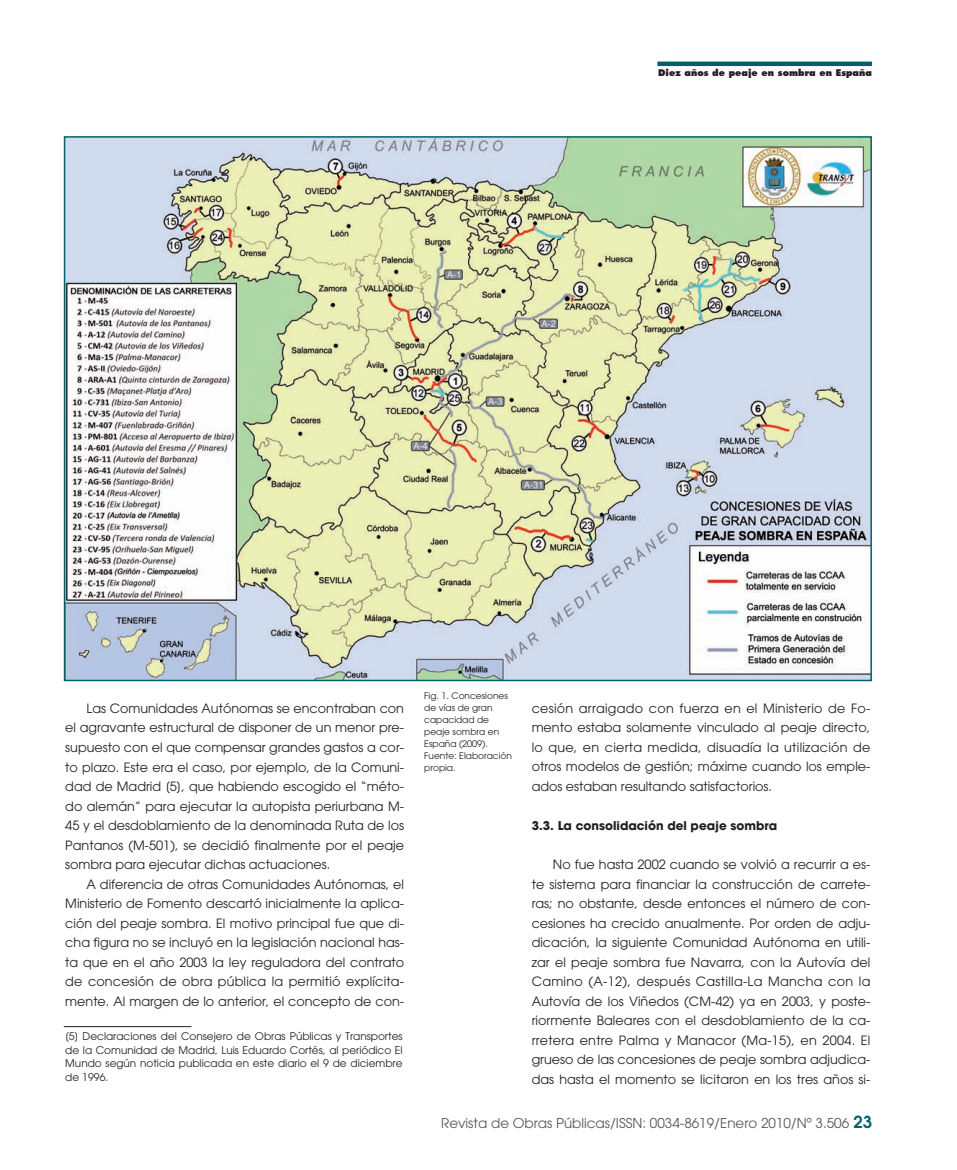
<style>
.page{position:relative;width:957px;height:1170px;background:#fff}
.page>*{position:absolute;margin:0;border:0;box-sizing:border-box;transform-origin:0 0}
.t1{font:13.5px "Avant Garde";color:#57585a}
.t2{font:12.75px/19.5px "Avant Garde";color:#231f20;text-align:justify}
.t3{font:700 12px "Avant Garde";color:#231f20}
.t4{font:10.5px/13.5px "Avant Garde";color:#231f20;text-align:justify}
.t5{font:9px/12px "Avant Garde";color:#231f20}
.t6{font:800 9px "Futura";color:#231f20}
.s1{font-weight:600;font-size:16.5px;color:#006169}
</style>
<div class="page">
<hr style="left:657px;top:62px;width:215px;height:4px;background:#006169">
<hr style="left:64px;top:1026px;width:127px;height:1px;background:#231f20">
<img style="left:67px;top:139px;width:802px;height:539px">
<p class="t6" style="left:658px;top:69px;width:215px">Diez años de peaje en sombra en España</p>
<p class="t2" style="left:65px;top:699px;width:340px;text-indent:21px">Las Comunidades Autónomas se encontraban con el agravante estructural de disponer de un menor pre&shy;supuesto con el que compensar grandes gastos a cor&shy;to plazo. Este era el caso, por ejemplo, de la Comuni&shy;dad de Madrid [5], que habiendo escogido el “méto&shy;do alemán” para ejecutar la autopista periurbana M-45 y el desdoblamiento de la denominada Ruta de los Pantanos (M-501), se decidió finalmente por el peaje sombra para ejecutar dichas actuaciones.</p>
<p class="t2" style="left:65px;top:875px;width:340px;text-indent:21px">A diferencia de otras Comunidades Autónomas, el Ministerio de Fomento descartó inicialmente la aplica&shy;ción del peaje sombra. El motivo principal fue que di&shy;cha figura no se incluyó en la legislación nacional has&shy;ta que en el año 2003 la ley reguladora del contrato de concesión de obra pública la permitió explícita&shy;mente. Al margen de lo anterior, el concepto de con-</p>
<p class="t4" style="left:65px;top:1030px;width:339px">[5] Declaraciones del Consejero de Obras Públicas y Transportes de la Comunidad de Madrid, Luis Eduardo Cortés, al periódico El Mundo según noticia publicada en este diario el 9 de diciembre de 1996.</p>
<p class="t5" style="left:424px;top:690px;width:89px">Fig. 1. Concesiones de vías de gran capacidad de peaje sombra en<br>España (2009).<br>Fuente: Elaboración propia.</p>
<p class="t2" style="left:532px;top:699px;width:340px">cesión arraigado con fuerza en el Ministerio de Fo&shy;mento estaba solamente vinculado al peaje directo, lo que, en cierta medida, disuadía la utilización de otros modelos de gestión; máxime cuando los emple&shy;ados estaban resultando satisfactorios.</p>
<p class="t3" style="left:531px;top:821px;width:247px">3.3. La consolidación del peaje sombra</p>
<p class="t2" style="left:532px;top:855px;width:340px;text-indent:21px">No fue hasta 2002 cuando se volvió a recurrir a es&shy;te sistema para financiar la construcción de carrete&shy;ras; no obstante, desde entonces el número de con&shy;cesiones ha crecido anualmente. Por orden de adju&shy;dicación, la siguiente Comunidad Autónoma en utili&shy;zar el peaje sombra fue Navarra, con la Autovía del Camino (A-12), después Castilla-La Mancha con la Autovía de los Viñedos (CM-42) ya en 2003, y poste&shy;riormente Baleares con el desdoblamiento de la ca&shy;rretera entre Palma y Manacor (Ma-15), en 2004. El grueso de las concesiones de peaje sombra adjudica&shy;das hasta el momento se licitaron en los tres años si-</p>
<p class="t1" style="left:441px;top:1117px;width:432px">Revista de Obras Públicas/ISSN: 0034-8619/Enero 2010/Nº 3.506 <span class="s1">23</span></p>
</div>
